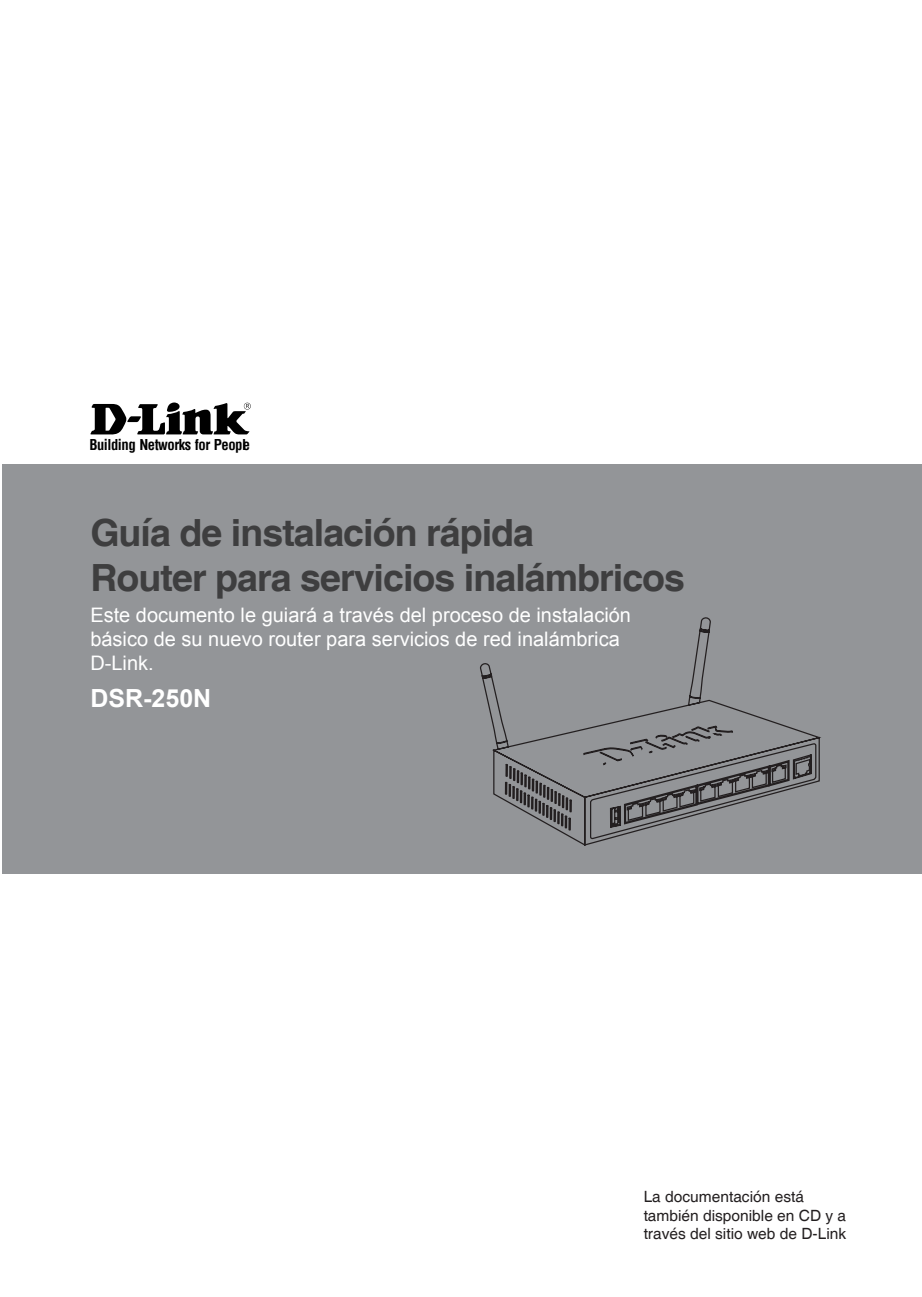
<style>
.page{position:relative;width:922px;height:1297px;background:#fff}
.page>*{position:absolute;margin:0;border:0;box-sizing:border-box;transform-origin:0 0}
.t1{font:700 37.5px/45px "Helvetica";letter-spacing:-.025em;color:#3e3e3f}
.t2{font:700 25px "Arial";color:#fff}
.t3{font:20px/24px "Arial";color:#fff}
.t4{font:15.5px/18.5px "Helvetica";color:#231f20}
.t5{font:700 condensed 14.75px "Helvetica";letter-spacing:-.035em;color:#000}
</style>
<div class="page">
<div style="left:2px;top:464px;width:919px;height:410px;background:#939598"></div>
<svg style="left:90px;top:402px;width:161px;height:33px"></svg>
<svg style="left:480px;top:617px;width:340px;height:229px"></svg>
<svg style="left:504px;top:763px;width:68px;height:68px"></svg>
<svg style="left:609px;top:753px;width:203px;height:76px"></svg>
<p class="t5" style="left:89px;top:435px;width:162px">Building Networks for People</p>
<h1 class="t1" style="left:90px;top:512px;width:596px">Guía de instalación rápida<br>Router para servicios inalámbricos</h1>
<p class="t3" style="left:90px;top:603px;width:542px">Este documento le guiará a través del proceso de instalación básico de su nuevo router para servicios de red inalámbrica<br>D-Link.</p>
<p class="t2" style="left:90px;top:681px;width:122px">DSR-250N</p>
<p class="t4" style="left:643px;top:1188px;width:204px">La documentación está también disponible en CD y a través del sitio web de D-Link</p>
</div>
